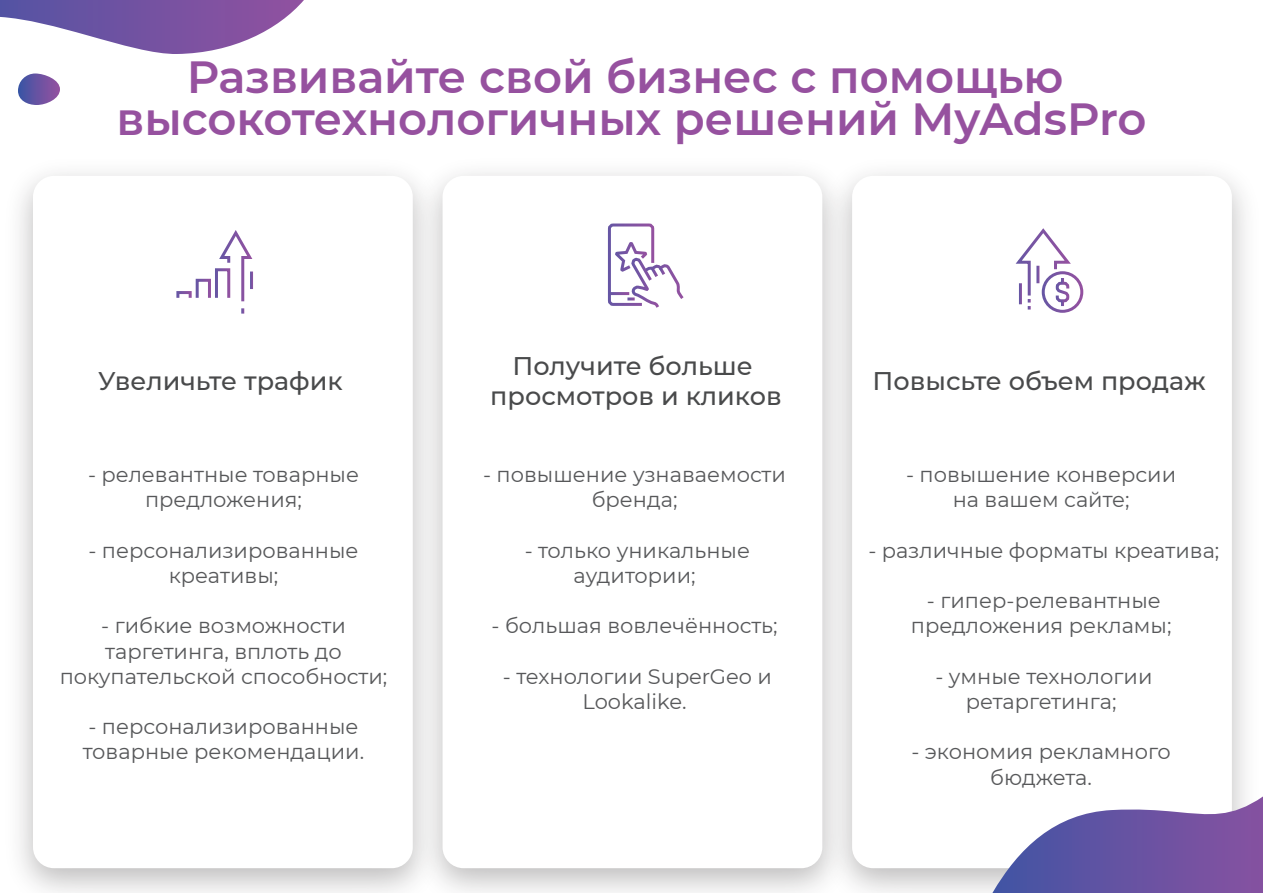
<style>
.page{position:relative;width:1263px;height:893px;background:#fff}
.page>*{position:absolute;margin:0;border:0;box-sizing:border-box;transform-origin:0 0}
.t1{font:600 45px/42px "Montserrat";color:#96519f;text-align:center}
.t2{font:500 25.5px/30.6px "Montserrat";color:#494a4b;text-align:center}
.t3{font:21px/25.2px "Montserrat";color:#57585a;text-align:center}
</style>
<div class="page">
<div style="left:442px;top:176px;width:380px;height:692px;background:#fff;border-radius:21px"></div>
<img style="left:813px;top:173px;width:432px;height:720px">
<div style="left:852px;top:176px;width:380px;height:692px;background:#fff;border-radius:21px"></div>
<svg style="left:992px;top:796px;width:271px;height:97px"></svg>
<svg style="left:0;top:0;width:304px;height:54px"></svg>
<svg style="left:18px;top:73px;width:42px;height:32px"></svg>
<div style="left:636px;top:300px;width:18px;height:22px;border:3px solid #fff;border-radius:8px"></div>
<div style="left:598px;top:300px;width:19px;height:22px;border:3px solid #fff;border-radius:8px"></div>
<svg style="left:219px;top:230px;width:34px;height:84px"></svg>
<hr style="left:250px;top:271px;width:3px;height:18px;background:#fff">
<div style="left:215px;top:268px;width:15px;height:31px;border:3px solid #fff"></div>
<div style="left:196px;top:279px;width:15px;height:20px;border:3px solid #fff"></div>
<div style="left:176px;top:291px;width:16px;height:8px;border:3px solid #fff"></div>
<svg style="left:606px;top:223px;width:78px;height:87px"></svg>
<svg style="left:1015px;top:228px;width:69px;height:85px"></svg>
<hr style="left:1019px;top:283px;width:3px;height:21px;background:#fff">
<hr style="left:1036px;top:266px;width:3px;height:17px;background:#fff">
<p class="t1" style="left:116px;top:54px;width:1031px">Развивайте свой бизнес с помощью высокотехнологичных решений MyAdsPro</p>
<p class="t2" style="left:98px;top:365px;width:246px">Увеличьте трафик</p>
<p class="t3" style="left:88px;top:461px;width:273px">- релевантные товарные предложения;</p>
<p class="t3" style="left:88px;top:537px;width:272px">- персонализированные креативы;</p>
<p class="t3" style="left:60px;top:612px;width:329px">- гибкие возможности таргетинга, вплоть до покупательской способности;</p>
<p class="t3" style="left:83px;top:713px;width:283px;text-align:left">- персонализированные товарные рекомендации.</p>
<p class="t2" style="left:490px;top:349px;width:293px">Получите больше просмотров и кликов</p>
<p class="t3" style="left:483px;top:461px;width:304px">- повышение узнаваемости бренда;</p>
<p class="t3" style="left:525px;top:537px;width:227px">- только уникальные аудитории;</p>
<p class="t3" style="left:492px;top:612px;width:287px">- большая вовлечённость;</p>
<p class="t3" style="left:503px;top:663px;width:271px">- технологии SuperGeo и<br>Lookalike.</p>
<p class="t2" style="left:872px;top:365px;width:335px">Повысьте объем продаж</p>
<p class="t3" style="left:906px;top:461px;width:272px">- повышение конверсии на вашем сайте;</p>
<p class="t3" style="left:868px;top:537px;width:352px">- различные форматы креатива;</p>
<p class="t3" style="left:911px;top:587px;width:262px">- гипер-релевантные предложения рекламы;</p>
<p class="t3" style="left:935px;top:663px;width:219px">- умные технологии ретаргетинга;</p>
<p class="t3" style="left:911px;top:738px;width:261px">- экономия рекламного бюджета.</p>
</div>
